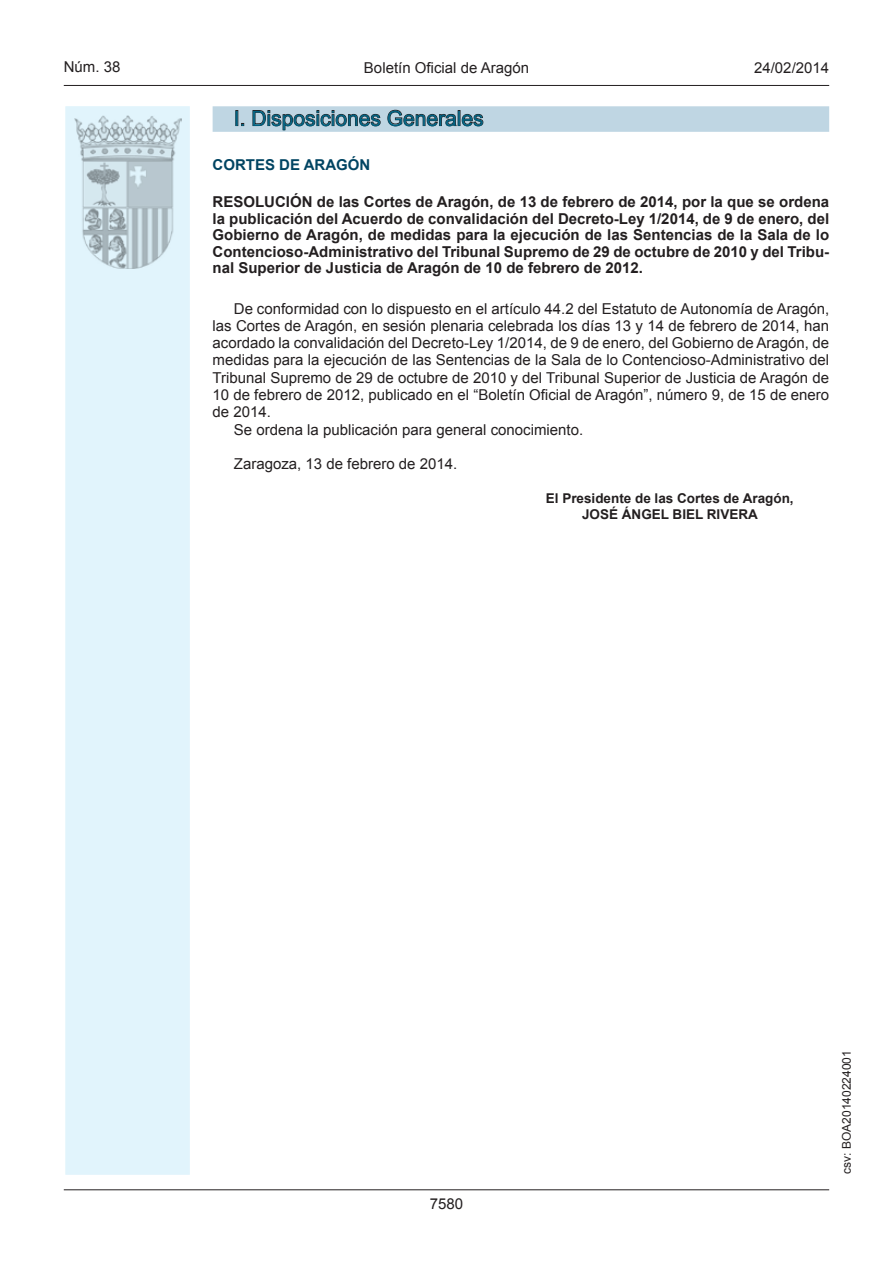
<style>
.page{position:relative;width:893px;height:1263px;background:#fff}
.page>*{position:absolute;margin:0;border:0;box-sizing:border-box;transform-origin:0 0}
.t1{font:21px "Arial";color:#006180}
.t2{font:15px "Arial";color:#231f20}
.t3{font:700 15px/16.5px "Arial";color:#231f20;text-align:justify}
.t4{font:700 15px "Arial";color:#004462}
.t5{font:700 13.5px/16.5px "Arial";color:#231f20;text-align:center}
.t6{font:12px "Arial";color:#231f20}
</style>
<div class="page">
<hr style="left:64px;top:85px;width:765px;height:1px;background:#231f20">
<div style="left:64px;top:105px;width:127px;height:1071px;background:#e1f4fc;border:2px solid #fff"></div>
<img style="left:75px;top:115px;width:106px;height:153px">
<hr style="left:64px;top:1189px;width:765px;height:1px;background:#231f20">
<div style="left:213px;top:106px;width:616px;height:26px;background:#bfd6e3"></div>
<svg style="left:236px;top:111px;width:8px;height:15px"></svg>
<svg style="left:252px;top:110px;width:129px;height:20px"></svg>
<svg style="left:387px;top:110px;width:97px;height:17px"></svg>
<p class="t2" style="left:64px;top:57px;width:58px">Núm. 38</p>
<p class="t2" style="left:364px;top:57px;width:167px">Boletín Oficial de Aragón</p>
<p class="t2" style="left:754px;top:57px;width:77px">24/02/2014</p>
<h1 class="t1" style="left:234px;top:104px;width:251px">I. Disposiciones Generales</h1>
<p class="t4" style="left:213px;top:154px;width:159px">CORTES DE ARAGÓN</p>
<p class="t3" style="left:213px;top:194px;width:618px">RESOLUCIÓN de las Cortes de Aragón, de 13 de febrero de 2014, por la que se ordena la publicación del Acuerdo de convalidación del Decreto-Ley 1/2014, de 9 de enero, del Gobierno de Aragón, de medidas para la ejecución de las Sentencias de la Sala de lo Contencioso-Administrativo del Tribunal Supremo de 29 de octubre de 2010 y del Tribu&shy;nal Superior de Justicia de Aragón de 10 de febrero de 2012.</p>
<p class="t2" style="left:234px;top:299px;width:597px">De conformidad con lo dispuesto en el artículo 44.2 del Estatuto de Autonomía de Aragón,</p>
<p class="t2" style="left:213px;top:316px;width:618px">las Cortes de Aragón, en sesión plenaria celebrada los días 13 y 14 de febrero de 2014, han</p>
<p class="t2" style="left:213px;top:333px;width:618px">acordado la convalidación del Decreto-Ley 1/2014, de 9 de enero, del Gobierno de Aragón, de</p>
<p class="t2" style="left:213px;top:350px;width:618px">medidas para la ejecución de las Sentencias de la Sala de lo Contencioso-Administrativo del</p>
<p class="t2" style="left:213px;top:368px;width:618px">Tribunal Supremo de 29 de octubre de 2010 y del Tribunal Superior de Justicia de Aragón de</p>
<p class="t2" style="left:213px;top:385px;width:618px">10 de febrero de 2012, publicado en el “Boletín Oficial de Aragón”, número 9, de 15 de enero</p>
<p class="t2" style="left:213px;top:402px;width:60px">de 2014.</p>
<p class="t2" style="left:234px;top:419px;width:351px">Se ordena la publicación para general conocimiento.</p>
<p class="t2" style="left:234px;top:454px;width:225px">Zaragoza, 13 de febrero de 2014.</p>
<p class="t5" style="left:546px;top:490px;width:249px">El Presidente de las Cortes de Aragón,<br>JOSÉ ÁNGEL BIEL RIVERA</p>
<p class="t2" style="left:430px;top:1194px;width:35px">7580</p>
<p class="t6" style="left:839px;top:1174px;width:125px;rotate:-90deg">csv: BOA20140224001</p>
</div>
